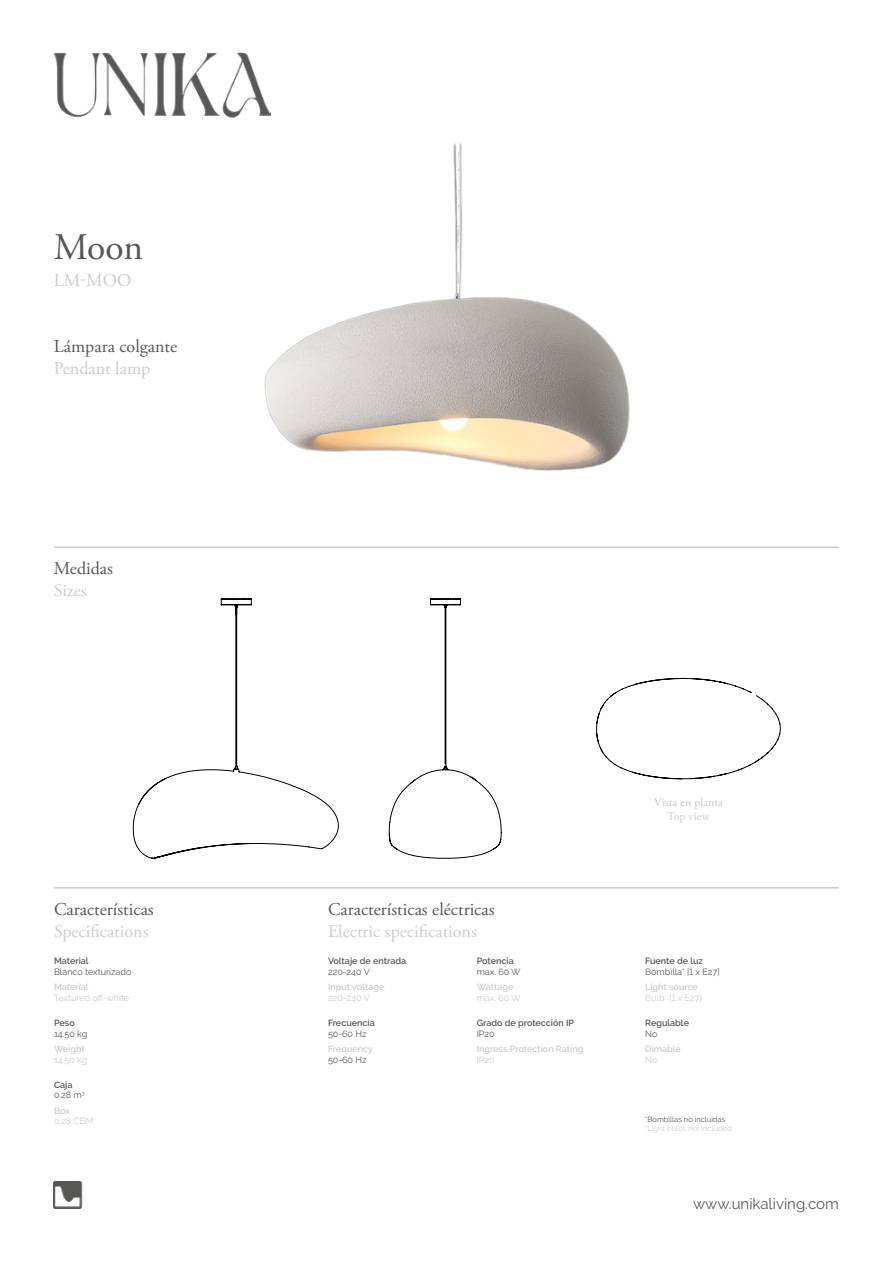
<style>
.page{position:relative;width:893px;height:1263px;background:#fff}
.page>*{position:absolute;margin:0;border:0;box-sizing:border-box;transform-origin:0 0}
.t1{font:37.5px "Adobe Garamond Pro";color:#575756}
.t2{font:18px "Adobe Garamond Pro";color:#575756}
.t3{font:18px "Adobe Garamond Pro";color:#ccc}
.t4{font:15px "Raleway";color:#575756}
.t5{font:12px/14.4px "Adobe Garamond Pro";color:#ccc;text-align:center}
.t6{font:600 9px "Raleway";color:#ccc}
.t7{font:600 9px "Raleway";color:#575756}
.t8{font:9px/10.8px "Raleway";color:#575756}
.t9{font:9px "Raleway";color:#ccc}
.t10{font:7.5px "Raleway";color:#ccc}
.t11{font:7.5px "Raleway";color:#575756}
.s1{font-weight:600}
</style>
<div class="page">
<img style="left:53px;top:52px;width:195px;height:66px">
<img style="left:54px;top:1181px;width:29px;height:28px">
<img style="left:195px;top:55px;width:435px;height:416px">
<hr style="left:55px;top:546px;width:783px;height:2px;background:#cccaca">
<hr style="left:55px;top:887px;width:783px;height:1px;background:#cccaca">
<svg style="left:132px;top:598px;width:207px;height:261px"></svg>
<svg style="left:388px;top:598px;width:114px;height:261px"></svg>
<svg style="left:596px;top:677px;width:185px;height:102px"></svg>
<h1 class="t1" style="left:54px;top:224px;width:91px">Moon</h1>
<h2 class="t3" style="left:54px;top:269px;width:79px">LM-MOO</h2>
<h2 class="t2" style="left:54px;top:336px;width:125px">Lámpara colgante</h2>
<h2 class="t3" style="left:54px;top:357px;width:98px">Pendant lamp</h2>
<h2 class="t2" style="left:54px;top:558px;width:61px">Medidas</h2>
<h2 class="t3" style="left:54px;top:580px;width:34px">Sizes</h2>
<h2 class="t2" style="left:54px;top:898px;width:101px">Características</h2>
<h2 class="t3" style="left:54px;top:920px;width:96px">Specifications</h2>
<p class="t7" style="left:54px;top:956px;width:36px">Material</p>
<p class="t8" style="left:54px;top:967px;width:79px">Blanco texturizado</p>
<p class="t6" style="left:54px;top:982px;width:36px">Material</p>
<p class="t9" style="left:54px;top:993px;width:77px">Textured off-white</p>
<p class="t7" style="left:54px;top:1018px;width:22px">Peso</p>
<p class="t8" style="left:54px;top:1028px;width:35px">14.50 kg</p>
<p class="t6" style="left:54px;top:1043px;width:32px">Weight</p>
<p class="t9" style="left:54px;top:1054px;width:35px">14.50 kg</p>
<p class="t8" style="left:54px;top:1079px;width:32px"><span class="s1">Caja<br></span>0.28 m<sup>3</sup></p>
<p class="t6" style="left:54px;top:1105px;width:17px">Box</p>
<p class="t9" style="left:54px;top:1116px;width:41px">0.28 CBM</p>
<h2 class="t2" style="left:328px;top:898px;width:168px">Características eléctricas</h2>
<h2 class="t3" style="left:328px;top:920px;width:150px">Electric specifications</h2>
<p class="t7" style="left:328px;top:956px;width:80px">Voltaje de entrada</p>
<p class="t8" style="left:328px;top:967px;width:43px">220-240 V</p>
<p class="t6" style="left:328px;top:982px;width:58px">Input voltage</p>
<p class="t9" style="left:328px;top:993px;width:43px">220-240 V</p>
<p class="t7" style="left:477px;top:1018px;width:99px">Grado de protección IP</p>
<p class="t8" style="left:477px;top:1028px;width:20px">IP20</p>
<p class="t6" style="left:477px;top:1043px;width:108px">Ingress Protection Rating</p>
<p class="t9" style="left:477px;top:1054px;width:20px">IP20</p>
<p class="t7" style="left:477px;top:956px;width:39px">Potencia</p>
<p class="t8" style="left:477px;top:966px;width:46px">max. 60 W</p>
<p class="t6" style="left:477px;top:982px;width:38px">Wattage</p>
<p class="t9" style="left:477px;top:993px;width:46px">max. 60 W</p>
<p class="t7" style="left:328px;top:1018px;width:48px">Frecuencia</p>
<p class="t8" style="left:328px;top:1028px;width:40px">50-60 Hz</p>
<p class="t6" style="left:328px;top:1043px;width:47px">Frequency</p>
<p class="t8" style="left:328px;top:1054px;width:40px">50-60 Hz</p>
<h3 class="t5" style="left:654px;top:795px;width:71px">Vista en planta<br>Top view</h3>
<p class="t7" style="left:645px;top:956px;width:59px">Fuente de luz</p>
<p class="t8" style="left:645px;top:966px;width:76px">Bombilla* [1 x E27]</p>
<p class="t6" style="left:645px;top:982px;width:54px">Light source</p>
<p class="t9" style="left:645px;top:993px;width:58px">Bulb* [1 x E27]</p>
<p class="t7" style="left:645px;top:1018px;width:45px">Regulable</p>
<p class="t8" style="left:645px;top:1028px;width:14px">No</p>
<p class="t6" style="left:645px;top:1043px;width:37px">Dimable</p>
<p class="t9" style="left:645px;top:1054px;width:14px">No</p>
<p class="t11" style="left:645px;top:1115px;width:82px">*Bombillas no incluidas</p>
<p class="t10" style="left:645px;top:1124px;width:88px">*Light bulbs not included</p>
<h3 class="t4" style="left:693px;top:1195px;width:147px">www.unikaliving.com</h3>
</div>
